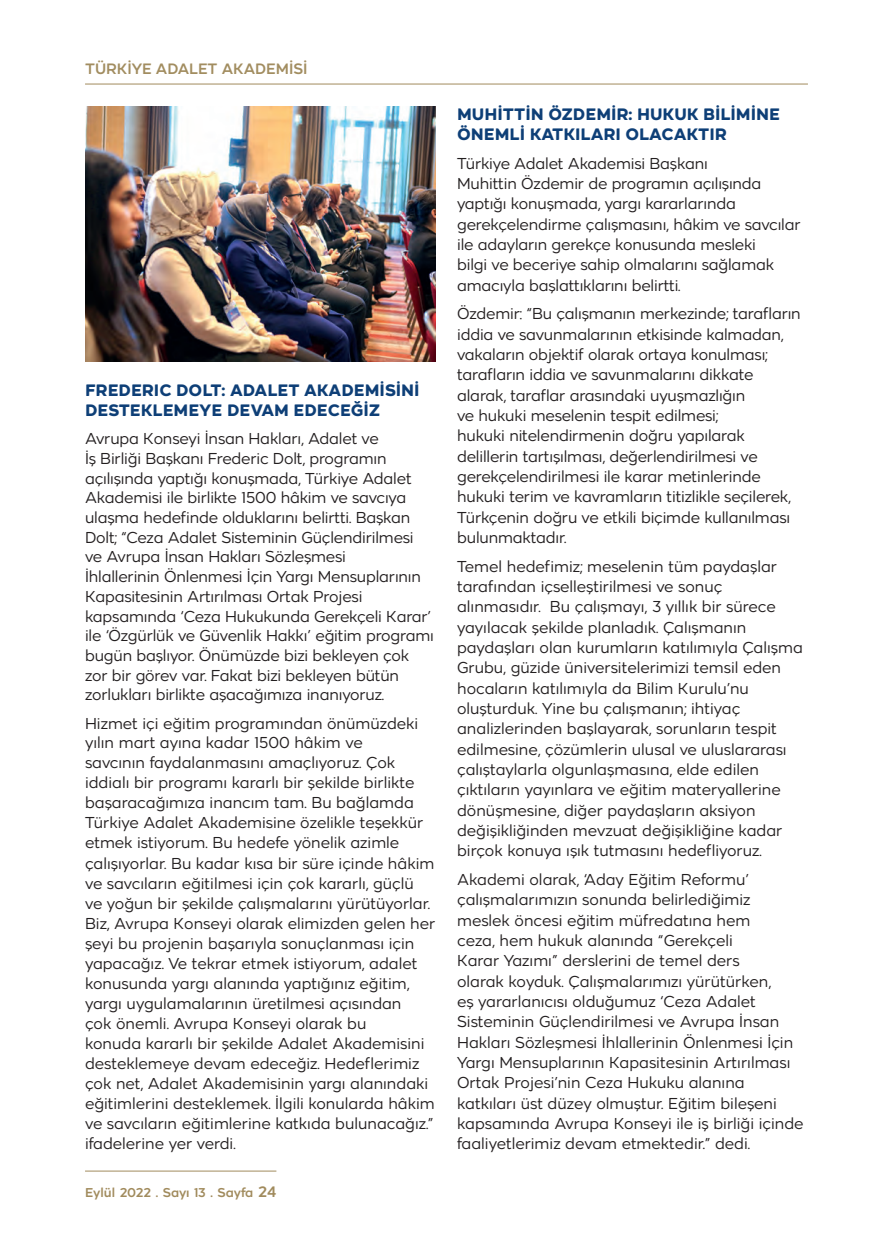
<style>
.page{position:relative;width:893px;height:1234px;background:#fff}
.page>*{position:absolute;margin:0;border:0;box-sizing:border-box;transform-origin:0 0}
.t1{font:700 16.5px/19.6px "TRT";color:#0e3f77}
.t2{font:15.75px/20.2px "TRT";color:#231f20}
.t3{font:500 15px "TRT";color:#a28d60}
.t4{font:500 12.75px "TRT";color:#a18b5d}
.s1{font-size:15px}
</style>
<div class="page">
<hr style="left:85px;top:84px;width:723px;height:1px;background:#a18b5d">
<hr style="left:85px;top:1170px;width:191px;height:1px;background:#a18b5d">
<img style="left:85px;top:106px;width:351px;height:255px">
<p class="t3" style="left:85px;top:59px;width:224px">TÜRKİYE ADALET AKADEMİSİ</p>
<p class="t1" style="left:85px;top:380px;width:336px">FREDERIC DOLT: ADALET AKADEMİSİNİ<br>DESTEKLEMEYE DEVAM EDECEĞİZ</p>
<p class="t2" style="left:85px;top:428px;width:350px;line-height:19.6px">Avrupa Konseyi İnsan Hakları, Adalet ve<br>İş Birliği Başkanı Frederic Dolt, programın açılışında yaptığı konuşmada, Türkiye Adalet Akademisi ile birlikte 1500 hâkim ve savcıya ulaşma hedefinde olduklarını belirtti. Başkan Dolt; “Ceza Adalet Sisteminin Güçlendirilmesi ve Avrupa İnsan Hakları Sözleşmesi<br>İhlallerinin Önlenmesi İçin Yargı Mensuplarının Kapasitesinin Artırılması Ortak Projesi kapsamında ‘Ceza Hukukunda Gerekçeli Karar’ ile ‘Özgürlük ve Güvenlik Hakkı’ eğitim programı bugün başlıyor. Önümüzde bizi bekleyen çok zor bir görev var. Fakat bizi bekleyen bütün zorlukları birlikte aşacağımıza inanıyoruz.</p>
<p class="t2" style="left:85px;top:713px;width:352px">Hizmet içi eğitim programından önümüzdeki yılın mart ayına kadar 1500 hâkim ve<br>savcının faydalanmasını amaçlıyoruz. Çok iddialı bir programı kararlı bir şekilde birlikte başaracağımıza inancım tam. Bu bağlamda Türkiye Adalet Akademisine özelikle teşekkür etmek istiyorum. Bu hedefe yönelik azimle çalışıyorlar. Bu kadar kısa bir süre içinde hâkim ve savcıların eğitilmesi için çok kararlı, güçlü<br>ve yoğun bir şekilde çalışmalarını yürütüyorlar.<br>Biz, Avrupa Konseyi olarak elimizden gelen her şeyi bu projenin başarıyla sonuçlanması için yapacağız. Ve tekrar etmek istiyorum, adalet konusunda yargı alanında yaptığınız eğitim, yargı uygulamalarının üretilmesi açısından<br>çok önemli. Avrupa Konseyi olarak bu<br>konuda kararlı bir şekilde Adalet Akademisini desteklemeye devam edeceğiz. Hedeflerimiz çok net, Adalet Akademisinin yargı alanındaki eğitimlerini desteklemek. İlgili konularda hâkim ve savcıların eğitimlerine katkıda bulunacağız.” ifadelerine yer verdi.</p>
<p class="t4" style="left:85px;top:1183px;width:193px">Eylül 2022 . Sayı 13 . Sayfa <span class="s1">24</span></p>
<p class="t1" style="left:457px;top:104px;width:324px;line-height:20.2px">MUHİTTİN ÖZDEMİR: HUKUK BİLİMİNE<br>ÖNEMLİ KATKILARI OLACAKTIR</p>
<p class="t2" style="left:457px;top:153px;width:345px">Türkiye Adalet Akademisi Başkanı<br>Muhittin Özdemir de programın açılışında yaptığı konuşmada, yargı kararlarında gerekçelendirme çalışmasını, hâkim ve savcılar ile adayların gerekçe konusunda mesleki<br>bilgi ve beceriye sahip olmalarını sağlamak amacıyla başlattıklarını belirtti.</p>
<p class="t2" style="left:457px;top:304px;width:345px">Özdemir: “Bu çalışmanın merkezinde; tarafların iddia ve savunmalarının etkisinde kalmadan, vakaların objektif olarak ortaya konulması; tarafların iddia ve savunmalarını dikkate alarak, taraflar arasındaki uyuşmazlığın<br>ve hukuki meselenin tespit edilmesi;<br>hukuki nitelendirmenin doğru yapılarak delillerin tartışılması, değerlendirilmesi ve gerekçelendirilmesi ile karar metinlerinde hukuki terim ve kavramların titizlikle seçilerek, Türkçenin doğru ve etkili biçimde kullanılması bulunmaktadır.</p>
<p class="t2" style="left:457px;top:556px;width:347px">Temel hedefimiz; meselenin tüm paydaşlar tarafından içselleştirilmesi ve sonuç alınmasıdır. Bu çalışmayı, 3 yıllık bir sürece yayılacak şekilde planladık. Çalışmanın paydaşları olan kurumların katılımıyla Çalışma Grubu, güzide üniversitelerimizi temsil eden hocaların katılımıyla da Bilim Kurulu’nu oluşturduk. Yine bu çalışmanın; ihtiyaç analizlerinden başlayarak, sorunların tespit edilmesine, çözümlerin ulusal ve uluslararası çalıştaylarla olgunlaşmasına, elde edilen çıktıların yayınlara ve eğitim materyallerine dönüşmesine, diğer paydaşların aksiyon değişikliğinden mevzuat değişikliğine kadar birçok konuya ışık tutmasını hedefliyoruz.</p>
<p class="t2" style="left:457px;top:869px;width:348px">Akademi olarak, ‘Aday Eğitim Reformu’ çalışmalarımızın sonunda belirlediğimiz meslek öncesi eğitim müfredatına hem<br>ceza, hem hukuk alanında “Gerekçeli<br>Karar Yazımı” derslerini de temel ders<br>olarak koyduk. Çalışmalarımızı yürütürken,<br>eş yararlanıcısı olduğumuz ‘Ceza Adalet Sisteminin Güçlendirilmesi ve Avrupa İnsan Hakları Sözleşmesi İhlallerinin Önlenmesi İçin Yargı Mensuplarının Kapasitesinin Artırılması Ortak Projesi’nin Ceza Hukuku alanına katkıları üst düzey olmuştur. Eğitim bileşeni kapsamında Avrupa Konseyi ile iş birliği içinde faaliyetlerimiz devam etmektedir.” dedi.</p>
</div>
